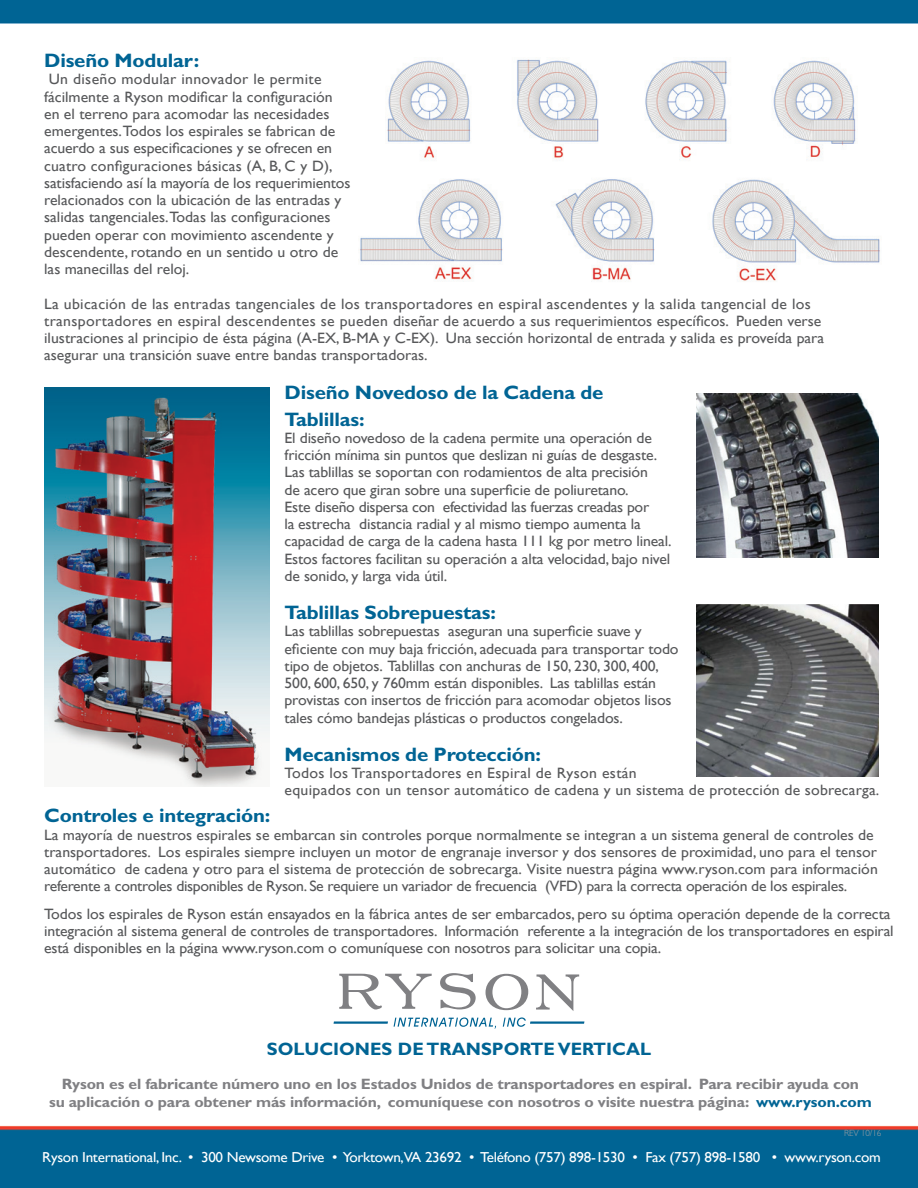
<style>
.page{position:relative;width:918px;height:1188px;background:#fff}
.page>*{position:absolute;margin:0;border:0;box-sizing:border-box;transform-origin:0 0}
.t1{font:700 19.5px/27px "Gill Sans";letter-spacing:-.01em;color:#006494;scale:1.05 1}
.t2{font:700 18px "Gill Sans";color:#006494}
.t3{font:15px/17.2px "Gill Sans";letter-spacing:-.005em;color:#57585a;scale:1.05 1}
.t4{font:700 15px/18.3px "Gill Sans";letter-spacing:-.01em;color:#808083;text-align:center;scale:1.05 1}
.t5{font:15px/17.2px "Gill Sans";letter-spacing:.02em;color:#57585a;scale:1.05 1}
.t6{font:14.4px "Gill Sans";letter-spacing:-.02em;color:#fff;scale:1.05 1}
.t7{font:300 9px "Gill Sans Std";letter-spacing:-.01em;color:#a4a2a4}
.s1{color:#006494}
</style>
<div class="page">
<img style="left:0;top:0;width:918px;height:1188px">
<hr style="left:334px;top:1021px;width:54px;height:3px;background:#006494">
<hr style="left:530px;top:1021px;width:54px;height:3px;background:#006494">
<svg style="left:339px;top:974px;width:93px;height:36px"></svg>
<svg style="left:440px;top:973px;width:36px;height:36px"></svg>
<svg style="left:486px;top:974px;width:42px;height:36px"></svg>
<svg style="left:536px;top:974px;width:43px;height:37px"></svg>
<svg style="left:394px;top:1017px;width:102px;height:12px"></svg>
<svg style="left:503px;top:1017px;width:23px;height:10px"></svg>
<img style="left:385px;top:58px;width:472px;height:123px">
<img style="left:698px;top:168px;width:183px;height:120px">
<img style="left:547px;top:168px;width:125px;height:120px">
<img style="left:359px;top:169px;width:156px;height:116px">
<img style="left:44px;top:388px;width:226px;height:399px">
<img style="left:696px;top:393px;width:182px;height:165px">
<img style="left:696px;top:605px;width:182px;height:171px">
<h1 class="t1" style="left:44px;top:47px;width:149px">Diseño Modular:</h1>
<p class="t3" style="left:44px;top:70px;width:293px;text-indent:5px">Un diseño modular innovador le permite fácilmente a Ryson modificar la configuración en el terreno para acomodar las necesidades emergentes.Todos los espirales se fabrican de acuerdo a sus especificaciones y se ofrecen en cuatro configuraciones básicas (A, B, C y D), satisfaciendo así la mayoría de los requerimientos relacionados con la ubicación de las entradas y salidas tangenciales.Todas las configuraciones pueden operar con movimiento ascendente y descendente, rotando en un sentido u otro de las manecillas del reloj.</p>
<p class="t3" style="left:44px;top:295px;width:744px">La ubicación de las entradas tangenciales de los transportadores en espiral ascendentes y la salida tangencial de los transportadores en espiral descendentes se pueden diseñar de acuerdo a sus requerimientos específicos. Pueden verse ilustraciones al principio de ésta página (A-EX, B-MA y C-EX). Una sección horizontal de entrada y salida es proveída para asegurar una transición suave entre bandas transportadoras.</p>
<h1 class="t1" style="left:285px;top:378px;width:305px">Diseño Novedoso de la Cadena de<br>Tablillas:</h1>
<p class="t3" style="left:285px;top:429px;width:370px">El diseño novedoso de la cadena permite una operación de fricción mínima sin puntos que deslizan ni guías de desgaste.<br>Las tablillas se soportan con rodamientos de alta precisión<br>de acero que giran sobre una superficie de poliuretano.<br>Este diseño dispersa con efectividad las fuerzas creadas por<br>la estrecha distancia radial y al mismo tiempo aumenta la capacidad de carga de la cadena hasta 111 kg por metro lineal.<br>Estos factores facilitan su operación a alta velocidad, bajo nivel de sonido, y larga vida útil.</p>
<h1 class="t1" style="left:285px;top:599px;width:203px">Tablillas Sobrepuestas:</h1>
<p class="t3" style="left:285px;top:622px;width:377px">Las tablillas sobrepuestas aseguran una superficie suave y eficiente con muy baja fricción, adecuada para transportar todo tipo de objetos. Tablillas con anchuras de 150, 230, 300, 400, 500, 600, 650, y 760mm están disponibles. Las tablillas están provistas con insertos de fricción para acomodar objetos lisos tales cómo bandejas plásticas o productos congelados.</p>
<h1 class="t1" style="left:285px;top:741px;width:246px">Mecanismos de Protección:</h1>
<p class="t5" style="left:285px;top:764px;width:568px">Todos los Transportadores en Espiral de Ryson están<br>equipados con un tensor automático de cadena y un sistema de protección de sobrecarga.</p>
<h1 class="t1" style="left:44px;top:802px;width:217px">Controles e integración:</h1>
<p class="t3" style="left:44px;top:826px;width:796px">La mayoría de nuestros espirales se embarcan sin controles porque normalmente se integran a un sistema general de controles de transportadores. Los espirales siempre incluyen un motor de engranaje inversor y dos sensores de proximidad, uno para el tensor automático de cadena y otro para el sistema de protección de sobrecarga. Visite nuestra página www.ryson.com para información referente a controles disponibles de Ryson. Se requiere un variador de frecuencia (VFD) para la correcta operación de los espirales.</p>
<p class="t3" style="left:44px;top:905px;width:811px">Todos los espirales de Ryson están ensayados en la fábrica antes de ser embarcados, pero su óptima operación depende de la correcta integración al sistema general de controles de transportadores. Información referente a la integración de los transportadores en espiral está disponibles en la página www.ryson.com o comuníquese con nosotros para solicitar una copia.</p>
<p class="t2" style="left:267px;top:1038px;width:386px">SOLUCIONES DE TRANSPORTE VERTICAL</p>
<p class="t4" style="left:49px;top:1075px;width:785px">Ryson es el fabricante número uno en los Estados Unidos de transportadores en espiral. Para recibir ayuda con<br>su aplicación o para obtener más información, comuníquese con nosotros o visite nuestra página: <span class="s1">www.ryson.com</span></p>
<p class="t7" style="left:844px;top:1128px;width:39px">REV 10/16</p>
<p class="t6" style="left:42px;top:1149px;width:800px">Ryson International, Inc. • 300 Newsome Drive • Yorktown,VA 23692 • Teléfono (757) 898-1530 • Fax (757) 898-1580 • www.ryson.com</p>
</div>
